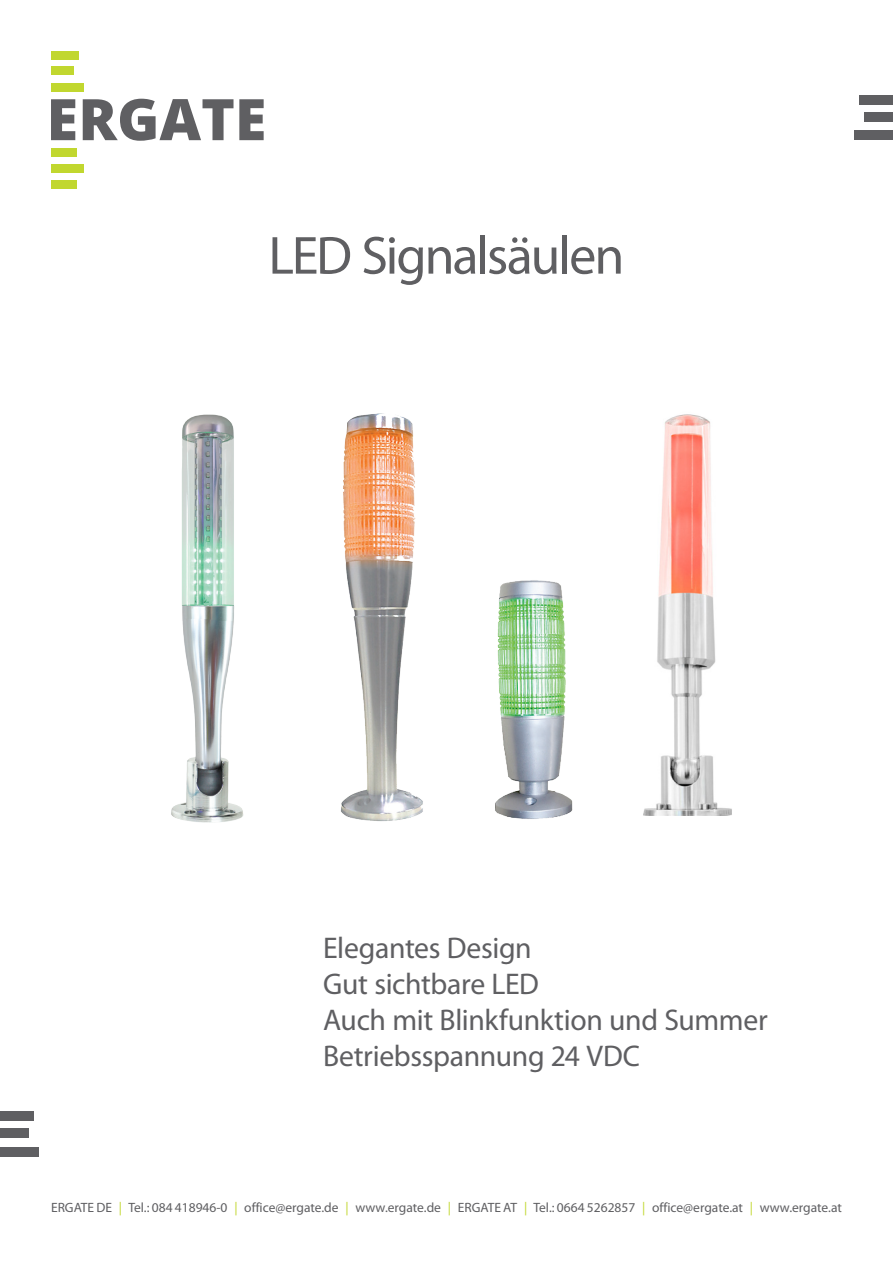
<style>
.page{position:relative;width:893px;height:1263px;background:#fff}
.page>*{position:absolute;margin:0;border:0;box-sizing:border-box;transform-origin:0 0}
.nadpis-1-letaky{font:54px "Myriad Pro";letter-spacing:-.04em;color:#5f5f62}
.highlights-letaky{font:30px "Myriad Pro";letter-spacing:-.01em;color:#5f5f62}
.t1{font:13.5px "Myriad Pro";color:#5f5f62}
.s1{color:#c1d72f}
</style>
<div class="page">
<div style="left:860px;top:95px;width:33px;height:10px;background:#5f5f62"></div>
<div style="left:865px;top:112px;width:28px;height:10px;background:#5f5f62"></div>
<div style="left:855px;top:130px;width:38px;height:10px;background:#5f5f62"></div>
<div style="left:51px;top:148px;width:26px;height:9px;background:#c1d72f"></div>
<div style="left:51px;top:164px;width:32px;height:8px;background:#c1d72f"></div>
<div style="left:51px;top:180px;width:26px;height:9px;background:#c1d72f"></div>
<div style="left:51px;top:51px;width:28px;height:9px;background:#c1d72f"></div>
<div style="left:51px;top:66px;width:23px;height:9px;background:#c1d72f"></div>
<div style="left:51px;top:83px;width:32px;height:9px;background:#c1d72f"></div>
<svg style="left:83px;top:99px;width:150px;height:42px"></svg>
<svg style="left:239px;top:99px;width:25px;height:41px"></svg>
<svg style="left:51px;top:99px;width:24px;height:41px"></svg>
<div style="left:0;top:1111px;width:33px;height:10px;background:#5f5f62"></div>
<div style="left:0;top:1128px;width:28px;height:10px;background:#5f5f62"></div>
<div style="left:0;top:1147px;width:38px;height:10px;background:#5f5f62"></div>
<img style="left:171px;top:414px;width:73px;height:409px">
<img style="left:709px;top:421px;width:23px;height:395px">
<img style="left:341px;top:413px;width:368px;height:408px">
<p class="nadpis-1-letaky" style="left:268px;top:222px;width:357px">LED Signalsäulen</p>
<p class="highlights-letaky" style="left:323px;top:929px;width:210px">Elegantes Design</p>
<p class="highlights-letaky" style="left:323px;top:965px;width:217px">Gut sichtbare LED</p>
<p class="highlights-letaky" style="left:323px;top:1001px;width:446px">Auch mit Blinkfunktion und Summer</p>
<p class="highlights-letaky" style="left:323px;top:1037px;width:318px">Betriebsspannung 24 VDC</p>
<p class="t1" style="left:51px;top:1199px;width:792px">ERGATE DE <span class="s1">|</span> Tel.: 084 418946-0 <span class="s1">|</span> office@ergate.de <span class="s1">|</span> www.ergate.de <span class="s1">|</span> ERGATE AT <span class="s1">|</span> Tel.: 0664 5262857 <span class="s1">|</span> office@ergate.at <span class="s1">|</span> www.ergate.at</p>
</div>
